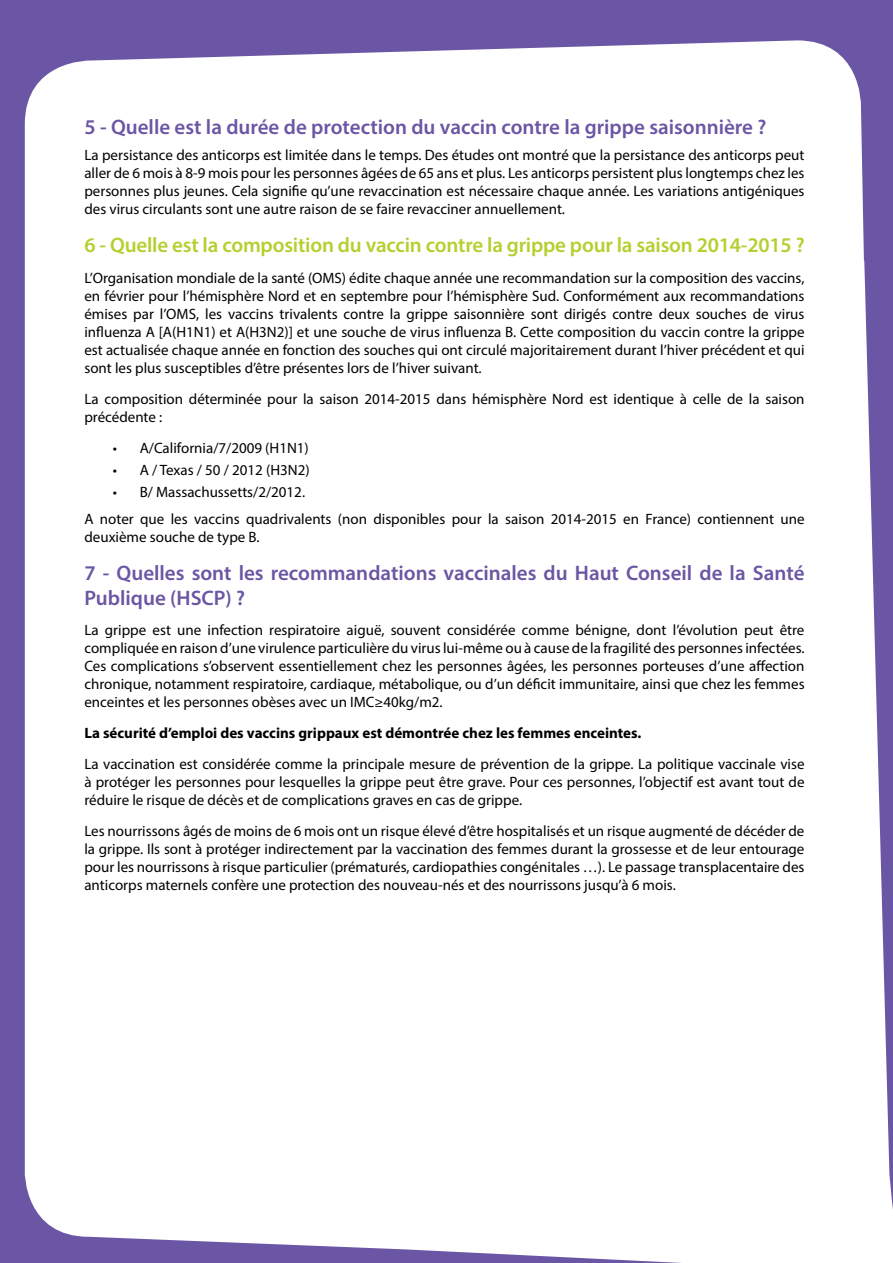
<style>
.page{position:relative;width:893px;height:1263px;background:#6a56a4}
.page>*{position:absolute;margin:0;border:0;box-sizing:border-box;transform-origin:0 0}
.t1{font:600 21px/25.2px "Myriad Pro";color:#6a56a4}
.t2{font:600 21px "Myriad Pro";letter-spacing:-.01em;color:#b6cf2f}
.t3{font:15px/18px "Myriad Pro";color:#000;text-align:justify}
.t4{font:700 15px "Myriad Pro";color:#000}
</style>
<div class="page">
<div style="left:25px;top:40px;width:868px;height:1223px;background:#fff"></div>
<h1 class="t1" style="left:84px;top:114px;width:683px">5 - Quelle est la durée de protection du vaccin contre la grippe saisonnière ?</h1>
<p class="t3" style="left:84px;top:146px;width:722px">La persistance des anticorps est limitée dans le temps. Des études ont montré que la persistance des anticorps peut aller de 6 mois à 8-9 mois pour les personnes âgées de 65 ans et plus. Les anticorps persistent plus longtemps chez les personnes plus jeunes. Cela signifie qu’une revaccination est nécessaire chaque année. Les variations antigéniques des virus circulants sont une autre raison de se faire revacciner annuellement.</p>
<h1 class="t2" style="left:84px;top:232px;width:722px">6 - Quelle est la composition du vaccin contre la grippe pour la saison 2014-2015 ?</h1>
<p class="t3" style="left:84px;top:269px;width:722px">L’Organisation mondiale de la santé (OMS) édite chaque année une recommandation sur la composition des vaccins, en février pour l’hémisphère Nord et en septembre pour l’hémisphère Sud. Conformément aux recommandations émises par l’OMS, les vaccins trivalents contre la grippe saisonnière sont dirigés contre deux souches de virus influenza A [A(H1N1) et A(H3N2)] et une souche de virus influenza B. Cette composition du vaccin contre la grippe est actualisée chaque année en fonction des souches qui ont circulé majoritairement durant l’hiver précédent et qui sont les plus susceptibles d’être présentes lors de l’hiver suivant.</p>
<p class="t3" style="left:84px;top:389px;width:722px">La composition déterminée pour la saison 2014-2015 dans hémisphère Nord est identique à celle de la saison précédente :</p>
<p class="t3" style="left:113px;top:438px;width:198px">• A/California/7/2009 (H1N1)</p>
<p class="t3" style="left:113px;top:460px;width:198px">• A / Texas / 50 / 2012 (H3N2)</p>
<p class="t3" style="left:84px;top:478px;width:722px;line-height:26.5px;text-indent:28px">• B/ Massachussetts/2/2012.<br>A noter que les vaccins quadrivalents (non disponibles pour la saison 2014-2015 en France) contiennent une</p>
<p class="t3" style="left:84px;top:527px;width:177px">deuxième souche de type B.</p>
<h1 class="t1" style="left:84px;top:559px;width:722px">7 - Quelles sont les recommandations vaccinales du Haut Conseil de la Santé<br>Publique (HSCP) ?</h1>
<p class="t3" style="left:84px;top:621px;width:722px">La grippe est une infection respiratoire aiguë, souvent considérée comme bénigne, dont l’évolution peut être compliquée en raison d’une virulence particulière du virus lui-même ou à cause de la fragilité des personnes infectées.<br>Ces complications s’observent essentiellement chez les personnes âgées, les personnes porteuses d’une affection chronique, notamment respiratoire, cardiaque, métabolique, ou d’un déficit immunitaire, ainsi que chez les femmes enceintes et les personnes obèses avec un IMC≥40kg/m2.</p>
<p class="t4" style="left:84px;top:723px;width:558px">La sécurité d’emploi des vaccins grippaux est démontrée chez les femmes enceintes.</p>
<p class="t3" style="left:84px;top:755px;width:722px">La vaccination est considérée comme la principale mesure de prévention de la grippe. La politique vaccinale vise à protéger les personnes pour lesquelles la grippe peut être grave. Pour ces personnes, l’objectif est avant tout de réduire le risque de décès et de complications graves en cas de grippe.</p>
<p class="t3" style="left:84px;top:821px;width:722px">Les nourrissons âgés de moins de 6 mois ont un risque élevé d’être hospitalisés et un risque augmenté de décéder de la grippe. Ils sont à protéger indirectement par la vaccination des femmes durant la grossesse et de leur entourage pour les nourrissons à risque particulier (prématurés, cardiopathies congénitales …). Le passage transplacentaire des anticorps maternels confère une protection des nouveau-nés et des nourrissons jusqu’à 6 mois.</p>
</div>
